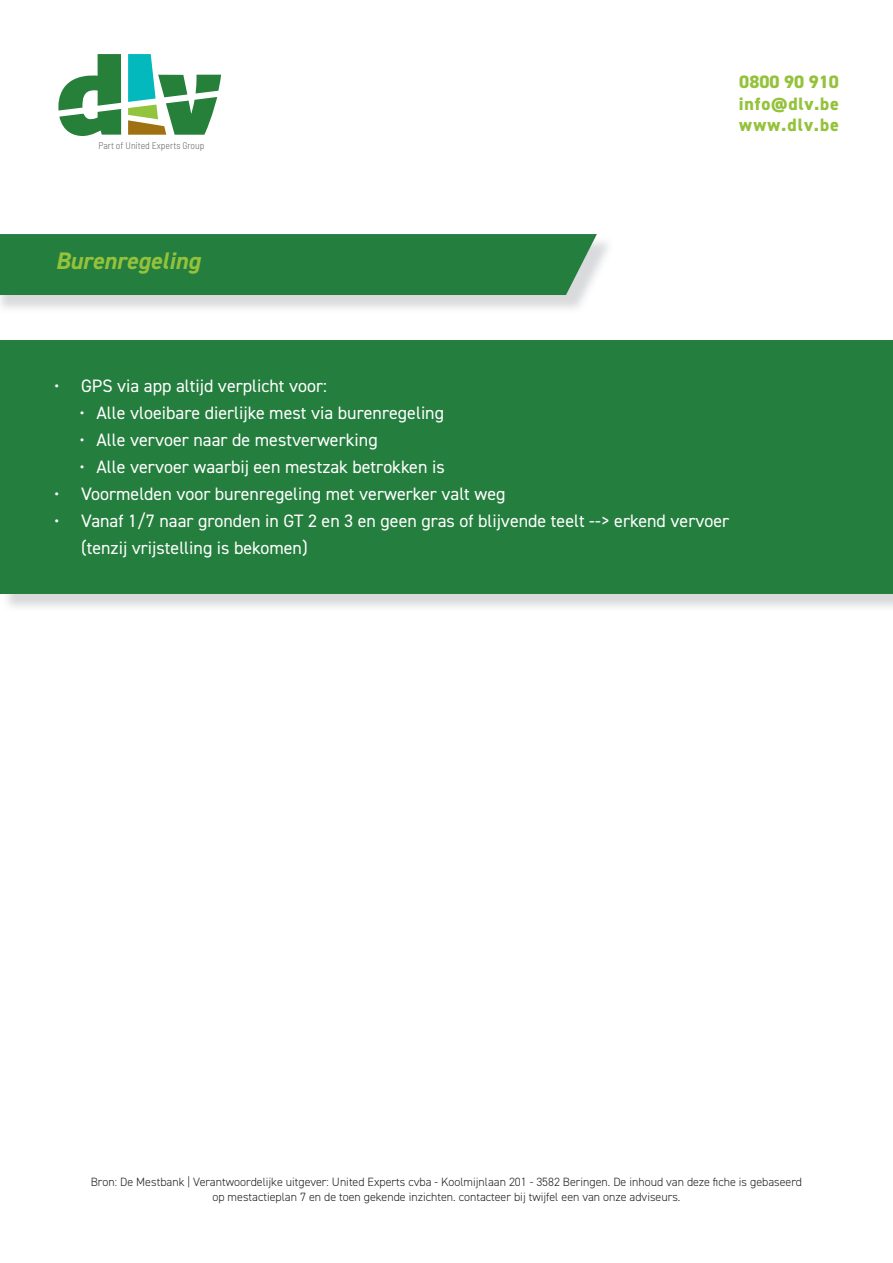
<style>
.page{position:relative;width:893px;height:1263px;background:#fff}
.page>*{position:absolute;margin:0;border:0;box-sizing:border-box;transform-origin:0 0}
.t1{font:italic 700 24px "DIN2014";color:#95c23c}
.t2{font:18px/27px "DIN2014";color:#fff}
.t3{font:800 18px/21.6px "DIN2014";letter-spacing:.05em;color:#95c23c;text-align:justify}
.t4{font:300 12px/14.4px "DIN2014";color:#231f20;text-align:center}
.t5{font:300 semi-condensed 9.75px "Barlow";color:#66696a}
</style>
<div class="page">
<svg style="left:58px;top:54px;width:63px;height:82px"></svg>
<svg style="left:128px;top:54px;width:93px;height:81px"></svg>
<img style="left:2px;top:593px;width:891px;height:14px">
<div style="left:0;top:340px;width:893px;height:253px;background:#247e3d"></div>
<div style="left:0;top:234px;width:597px;height:61px;background:#247e3d"></div>
<p class="t5" style="left:98px;top:139px;width:108px">Part of United Experts Group</p>
<h1 class="t1" style="left:55px;top:245px;width:146px">Burenregeling</h1>
<p class="t3" style="left:739px;top:71px;width:102px">0800 90 910 info@dlv.be www.dlv.be</p>
<p class="t2" style="left:54px;top:372px;width:275px">• GPS via app altijd verplicht voor:</p>
<p class="t2" style="left:80px;top:399px;width:366px">• Alle vloeibare dierlijke mest via burenregeling</p>
<p class="t2" style="left:80px;top:426px;width:300px">• Alle vervoer naar de mestverwerking</p>
<p class="t2" style="left:80px;top:453px;width:367px">• Alle vervoer waarbij een mestzak betrokken is</p>
<p class="t2" style="left:54px;top:480px;width:453px">• Voormelden voor burenregeling met verwerker valt weg</p>
<p class="t2" style="left:81px;top:507px;width:650px;text-indent:-27px">• Vanaf 1/7 naar gronden in GT 2 en 3 en geen gras of blijvende teelt --&gt; erkend vervoer (tenzij vrijstelling is bekomen)</p>
<p class="t4" style="left:91px;top:1175px;width:713px">Bron: De Mestbank | Verantwoordelijke uitgever: United Experts cvba - Koolmijnlaan 201 - 3582 Beringen. De inhoud van deze fiche is gebaseerd op mestactieplan 7 en de toen gekende inzichten. contacteer bij twijfel een van onze adviseurs.</p>
</div>
